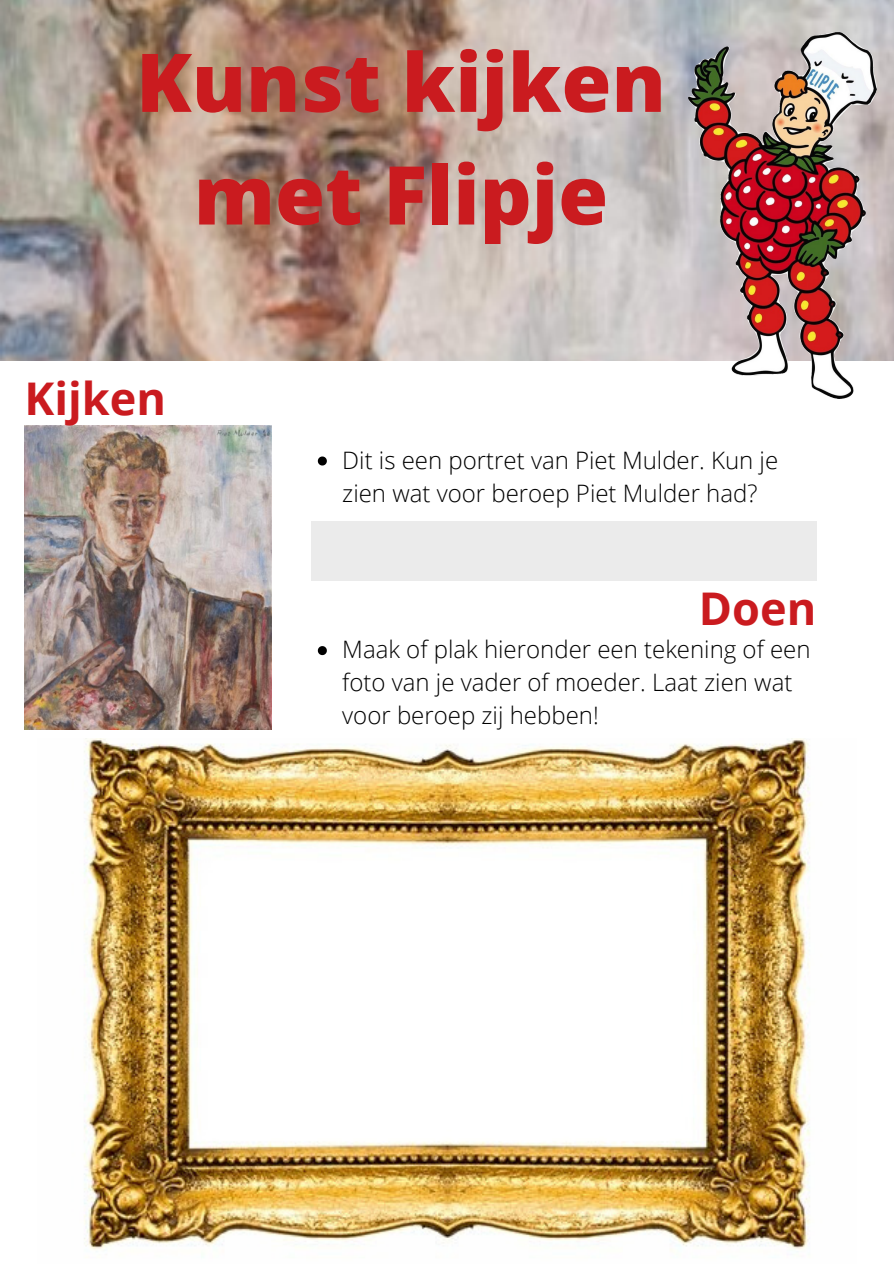
<style>
.page{position:relative;width:894px;height:1264px;background:#fff}
.page>*{position:absolute;margin:0;border:0;box-sizing:border-box;transform-origin:0 0}
.t1{font:800 81px/112.6px "Open Sans";color:#ca1b1f;text-align:center}
.t2{font:700 45px "Open Sans";color:#ca1b1f}
.t3{font:300 24px/32.7px "Open Sans";color:#000}
</style>
<div class="page">
<img style="left:0;top:0;width:893px;height:361px">
<div style="left:311px;top:521px;width:505px;height:60px;background:#ebebeb"></div>
<img style="left:688px;top:32px;width:188px;height:366px">
<img style="left:24px;top:425px;width:247px;height:304px">
<img style="left:84px;top:738px;width:726px;height:512px">
<svg style="left:318px;top:456px;width:9px;height:9px"></svg>
<svg style="left:318px;top:646px;width:9px;height:9px"></svg>
<h1 class="t1" style="left:136px;top:24px;width:531px">Kunst kijken met Flipje</h1>
<h2 class="t2" style="left:24px;top:367px;width:143px">Kijken</h2>
<p class="t3" style="left:342px;top:443px;width:437px">Dit is een portret van Piet Mulder. Kun je zien wat voor beroep Piet Mulder had?</p>
<h2 class="t2" style="left:698px;top:576px;width:119px">Doen</h2>
<p class="t3" style="left:342px;top:633px;width:469px">Maak of plak hieronder een tekening of een foto van je vader of moeder. Laat zien wat voor beroep zij hebben!</p>
</div>
